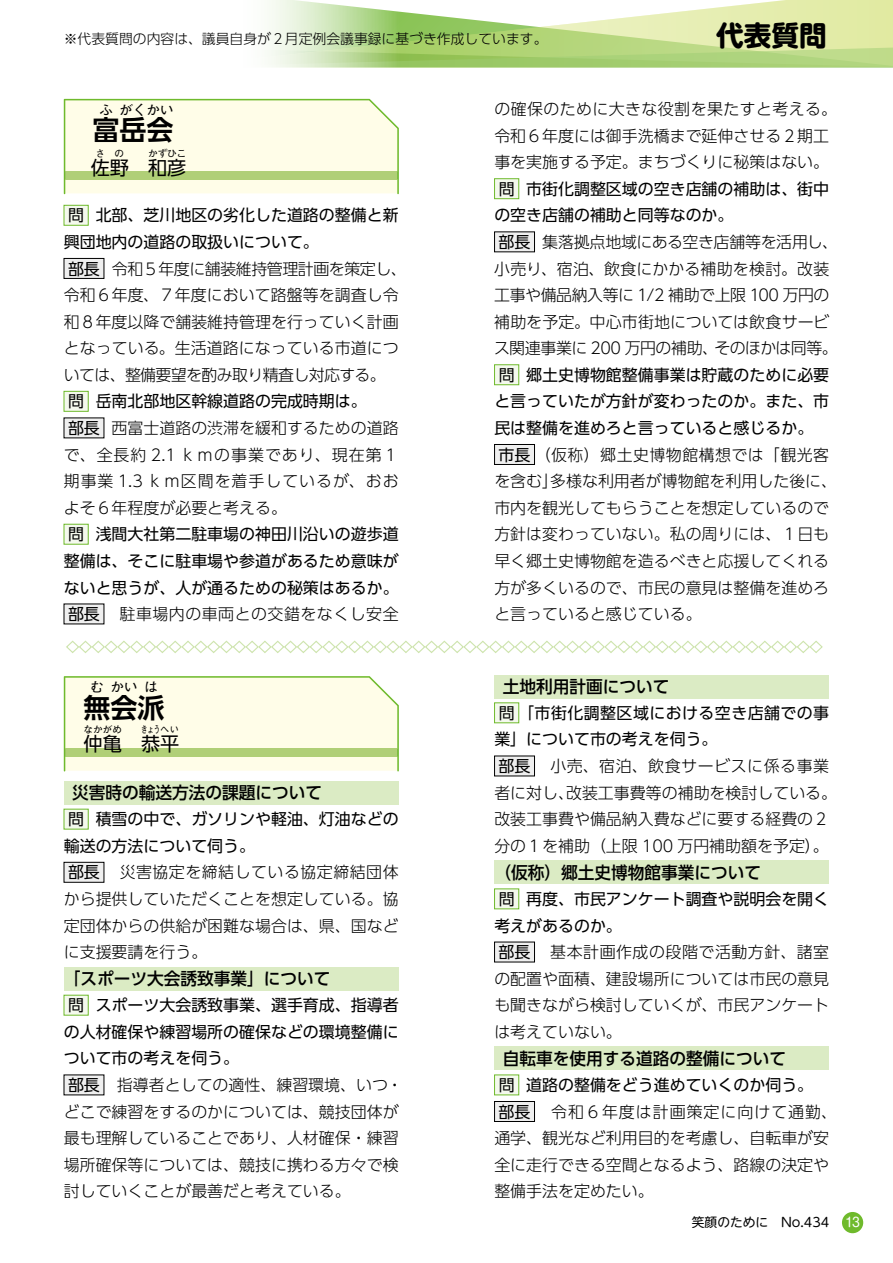
<style>
.page{position:relative;width:893px;height:1263px;background:#fff}
.page>*{position:absolute;margin:0;border:0;box-sizing:border-box;transform-origin:0 0}
.t1{font:700 27.6px "UD Shin M Go Pro";color:#000}
.t2{font:700 27px "UD Shin Go Pro De";color:#000}
.t3{font:19.2px "UD Shin Go Pro";color:#000}
.t4{font:500 16.95px "UD Shin Go Pro";color:#000}
.t5{font:300 15.9px/26.5px "UD Shin Go Pro";color:#000}
.t6{font:15.9px/26.5px "UD Shin Go Pro";color:#000}
.t7{font:300 15.9px/26.5px "UD Shin Go Pro";letter-spacing:-.02em;color:#000}
.t8{font:15.9px/26.5px "UD Shin Go Pro";letter-spacing:.03em;color:#000}
.t9{font:300 15.9px "UD Shin Go Pro";letter-spacing:.03em;color:#000}
.t10{font:300 13.8px "UD Shin Go Pro";color:#000}
.t11{font:700 13.5px "UD Shin Go Pro De";color:#000}
.t12{font:12.75px "UD Shin M Go Pro";color:#000}
.t13{font:12.75px "Shin M Go Pr 6 N";color:#fff}
.t14{font:9.6px "UD Shin Go Pro";color:#000}
.t15{font:9.6px "UD Shin Go Pro";color:#000;scale:.67 1}
.s1{font-weight:300}
.s2{font-weight:400}
</style>
<div class="page">
<div style="left:842px;top:1212px;width:21px;height:21px;background:#6fba2c;border-radius:50%"></div>
<svg style="left:400px;top:0;width:493px;height:47px"></svg>
<svg style="left:400px;top:47px;width:493px;height:20px;background:#add278"></svg>
<svg style="left:267px;top:0;width:133px;height:68px"></svg>
<svg style="left:64px;top:99px;width:335px;height:95px;background:#f4f7d9"></svg>
<svg style="left:64px;top:676px;width:335px;height:95px;background:#f4f7d9"></svg>
<div style="left:64px;top:781px;width:335px;height:23px;background:#dbebc4"></div>
<div style="left:64px;top:967px;width:335px;height:24px;background:#dbebc4"></div>
<div style="left:494px;top:675px;width:335px;height:24px;background:#dbebc4"></div>
<div style="left:494px;top:860px;width:335px;height:24px;background:#dbebc4"></div>
<div style="left:494px;top:1046px;width:335px;height:24px;background:#dbebc4"></div>
<div style="left:495px;top:179px;width:24px;height:20px;background:#f4f9ed"></div>
<div style="left:494px;top:178px;width:25px;height:21px;border:1px solid #6fba2c"></div>
<div style="left:495px;top:232px;width:39px;height:20px;background:#efefef"></div>
<div style="left:494px;top:232px;width:41px;height:20px;border:1px solid #000"></div>
<div style="left:495px;top:365px;width:24px;height:20px;background:#f4f9ed"></div>
<div style="left:494px;top:365px;width:25px;height:20px;border:1px solid #6fba2c"></div>
<div style="left:495px;top:444px;width:39px;height:20px;background:#efefef"></div>
<div style="left:494px;top:444px;width:41px;height:21px;border:1px solid #000"></div>
<div style="left:495px;top:703px;width:24px;height:20px;background:#f4f9ed"></div>
<div style="left:494px;top:703px;width:25px;height:20px;border:1px solid #6fba2c"></div>
<div style="left:495px;top:756px;width:39px;height:20px;background:#efefef"></div>
<div style="left:494px;top:756px;width:41px;height:20px;border:1px solid #000"></div>
<div style="left:495px;top:889px;width:24px;height:20px;background:#f4f9ed"></div>
<div style="left:494px;top:889px;width:25px;height:20px;border:1px solid #6fba2c"></div>
<div style="left:495px;top:942px;width:39px;height:20px;background:#efefef"></div>
<div style="left:494px;top:942px;width:41px;height:20px;border:1px solid #000"></div>
<div style="left:495px;top:1075px;width:24px;height:20px;background:#f4f9ed"></div>
<div style="left:494px;top:1075px;width:25px;height:20px;border:1px solid #6fba2c"></div>
<div style="left:495px;top:1101px;width:39px;height:20px;background:#efefef"></div>
<div style="left:494px;top:1101px;width:41px;height:21px;border:1px solid #000"></div>
<div style="left:64px;top:205px;width:24px;height:20px;background:#f4f9ed"></div>
<div style="left:64px;top:205px;width:24px;height:20px;border:1px solid #6fba2c"></div>
<div style="left:64px;top:258px;width:40px;height:20px;background:#efefef"></div>
<div style="left:64px;top:258px;width:40px;height:21px;border:1px solid #000"></div>
<div style="left:64px;top:391px;width:24px;height:20px;background:#f4f9ed"></div>
<div style="left:64px;top:418px;width:40px;height:20px;background:#efefef"></div>
<div style="left:64px;top:524px;width:24px;height:20px;background:#f4f9ed"></div>
<div style="left:64px;top:524px;width:24px;height:20px;border:1px solid #6fba2c"></div>
<div style="left:64px;top:604px;width:40px;height:20px;background:#efefef"></div>
<div style="left:64px;top:809px;width:24px;height:20px;background:#f4f9ed"></div>
<div style="left:64px;top:862px;width:40px;height:20px;background:#efefef"></div>
<div style="left:64px;top:862px;width:40px;height:20px;border:1px solid #000"></div>
<div style="left:64px;top:995px;width:24px;height:20px;background:#f4f9ed"></div>
<div style="left:64px;top:995px;width:24px;height:20px;border:1px solid #6fba2c"></div>
<div style="left:64px;top:1075px;width:40px;height:20px;background:#efefef"></div>
<svg style="left:66px;top:640px;width:757px;height:13px"></svg>
<p class="t10" style="left:64px;top:28px;width:485px">※代表質問の内容は、議員自身が２月定例会議事録に基づき作成しています。</p>
<h1 class="t1" style="left:716px;top:13px;width:112px">代表質問</h1>
<p class="t11" style="left:99px;top:99px;width:15px">ふ</p>
<p class="t11" style="left:120px;top:99px;width:55px">がくかい</p>
<h2 class="t2" style="left:93px;top:108px;width:82px">富岳会</h2>
<p class="t14" style="left:95px;top:145px;width:11px">さ</p>
<p class="t14" style="left:115px;top:145px;width:11px">の</p>
<p class="t3" style="left:91px;top:152px;width:40px">佐野</p>
<p class="t14" style="left:148px;top:145px;width:40px">かずひこ</p>
<p class="t3" style="left:148px;top:152px;width:40px">和彦</p>
<p class="t6" style="left:64px;top:202px;width:336px"><span class="s1">問　</span>北部、芝川地区の劣化した道路の整備と新興団地内の道路の取扱いについて。</p>
<p class="t5" style="left:64px;top:255px;width:344px">部長　令和５年度に舗装維持管理計画を策定し、令和６年度、７年度において路盤等を調査し令和８年度以降で舗装維持管理を行っていく計画となっている。生活道路になっている市道については、整備要望を酌み取り精査し対応する。<br>問　<span class="s2">岳南北部地区幹線道路の完成時期は。<br></span>部長　西富士道路の渋滞を緩和するための道路で、全長約 2.1 ｋｍの事業であり、現在第１期事業 1.3 ｋｍ区間を着手しているが、おおよそ６年程度が必要と考える。<br>問　<span class="s2">浅間大社第二駐車場の神田川沿いの遊歩道整備は、そこに駐車場や参道があるため意味がないと思うが、人が通るための秘策はあるか。</span></p>
<p class="t9" style="left:64px;top:601px;width:336px">部長　 駐車場内の車両との交錯をなくし安全</p>
<p class="t6" style="left:68px;top:202px;width:17px">問</p>
<p class="t6" style="left:68px;top:255px;width:33px">部長</p>
<p class="t6" style="left:68px;top:388px;width:33px">問部長</p>
<p class="t6" style="left:68px;top:520px;width:17px">問</p>
<p class="t6" style="left:68px;top:600px;width:33px">部長</p>
<p class="t11" style="left:90px;top:676px;width:15px">む</p>
<p class="t11" style="left:111px;top:676px;width:28px">かい</p>
<p class="t11" style="left:144px;top:676px;width:15px">は</p>
<h2 class="t2" style="left:84px;top:685px;width:82px">無会派</h2>
<p class="t14" style="left:84px;top:722px;width:40px">なかがめ</p>
<p class="t3" style="left:84px;top:728px;width:40px">仲亀</p>
<p class="t15" style="left:141px;top:722px;width:58px">きょうへい</p>
<p class="t3" style="left:141px;top:728px;width:40px">恭平</p>
<p class="t4" style="left:72px;top:779px;width:252px">災害時の輸送方法の課題について</p>
<p class="t6" style="left:64px;top:805px;width:336px"><span class="s1">問　</span>積雪の中で、ガソリンや軽油、灯油などの輸送の方法について伺う。</p>
<p class="t5" style="left:64px;top:858px;width:336px;text-align:justify">部長　 災害協定を締結している協定締結団体から提供していただくことを想定している。協定団体からの供給が困難な場合は、県、国などに支援要請を行う。</p>
<p class="t4" style="left:64px;top:965px;width:268px">「スポーツ大会誘致事業」について</p>
<p class="t6" style="left:64px;top:991px;width:336px;text-align:justify"><span class="s1">問　</span>スポーツ大会誘致事業、選手育成、指導者の人材確保や練習場所の確保などの環境整備について市の考えを伺う。</p>
<p class="t5" style="left:64px;top:1071px;width:340px">部長　 指導者としての適性、練習環境、いつ・どこで練習をするのかについては、競技団体が最も理解していることであり、人材確保・練習場所確保等については、競技に携わる方々で検討していくことが最善だと考えている。</p>
<p class="t6" style="left:68px;top:805px;width:17px">問</p>
<p class="t6" style="left:68px;top:858px;width:33px">部長</p>
<p class="t6" style="left:68px;top:991px;width:17px">問</p>
<p class="t6" style="left:68px;top:1071px;width:33px">部長</p>
<p class="t5" style="left:494px;top:95px;width:344px">の確保のために大きな役割を果たすと考える。令和６年度には御手洗橋まで延伸させる２期工事を実施する予定。まちづくりに秘策はない。問　<span class="s2">市街化調整区域の空き店舗の補助は、街中の空き店舗の補助と同等なのか。</span></p>
<p class="t7" style="left:494px;top:228px;width:345px">部長　集落拠点地域にある空き店舗等を活用し、小売り、宿泊、飲食にかかる補助を検討。改装工事や備品納入等に 1/2 補助で上限 100 万円の補助を予定。中心市街地については飲食サービス関連事業に 200 万円の補助、そのほかは同等。問　<span class="s2">郷土史博物館整備事業は貯蔵のために必要と言っていたが方針が変わったのか。また、市民は整備を進めろと言っていると感じるか。</span></p>
<p class="t5" style="left:494px;top:441px;width:344px">市長　（仮称）郷土史博物館構想では「観光客を含む」多様な利用者が博物館を利用した後に、市内を観光してもらうことを想定しているので方針は変わっていない。私の周りには、１日も早く郷土史博物館を造るべきと応援してくれる方が多くいるので、市民の意見は整備を進めろと言っていると感じている。</p>
<p class="t6" style="left:499px;top:175px;width:17px">問</p>
<p class="t6" style="left:499px;top:228px;width:33px">部長</p>
<p class="t6" style="left:499px;top:361px;width:17px">問</p>
<p class="t6" style="left:499px;top:441px;width:33px">市長</p>
<p class="t4" style="left:503px;top:672px;width:168px">土地利用計画について</p>
<p class="t8" style="left:494px;top:699px;width:336px"><span class="s1">問　</span>「市街化調整区域における空き店舗での事業」について市の考えを伺う。</p>
<p class="t5" style="left:494px;top:752px;width:344px">部長　 小売、宿泊、飲食サービスに係る事業者に対し、改装工事費等の補助を検討している。改装工事費や備品納入費などに要する経費の２分の１を補助（上限 100 万円補助額を予定）。</p>
<p class="t4" style="left:494px;top:858px;width:268px">（仮称）郷土史博物館事業について</p>
<p class="t6" style="left:494px;top:885px;width:336px"><span class="s1">問　</span>再度、市民アンケート調査や説明会を開く考えがあるのか。</p>
<p class="t5" style="left:494px;top:938px;width:336px;text-align:justify">部長　 基本計画作成の段階で活動方針、諸室の配置や面積、建設場所については市民の意見も聞きながら検討していくが、市民アンケートは考えていない。</p>
<p class="t4" style="left:503px;top:1044px;width:285px">自転車を使用する道路の整備について</p>
<p class="t5" style="left:494px;top:1071px;width:344px">問　<span class="s2">道路の整備をどう進めていくのか伺う。<br></span>部長　 令和６年度は計画策定に向けて通勤、通学、観光など利用目的を考慮し、自転車が安全に走行できる空間となるよう、路線の決定や整備手法を定めたい。</p>
<p class="t6" style="left:499px;top:699px;width:17px">問</p>
<p class="t6" style="left:499px;top:752px;width:33px">部長</p>
<p class="t6" style="left:499px;top:885px;width:17px">問</p>
<p class="t6" style="left:499px;top:938px;width:33px">部長</p>
<p class="t6" style="left:499px;top:1071px;width:33px">問部長</p>
<p class="t12" style="left:692px;top:1212px;width:139px">笑顔のために　No.434</p>
<p class="t13" style="left:846px;top:1212px;width:16px">13</p>
</div>
